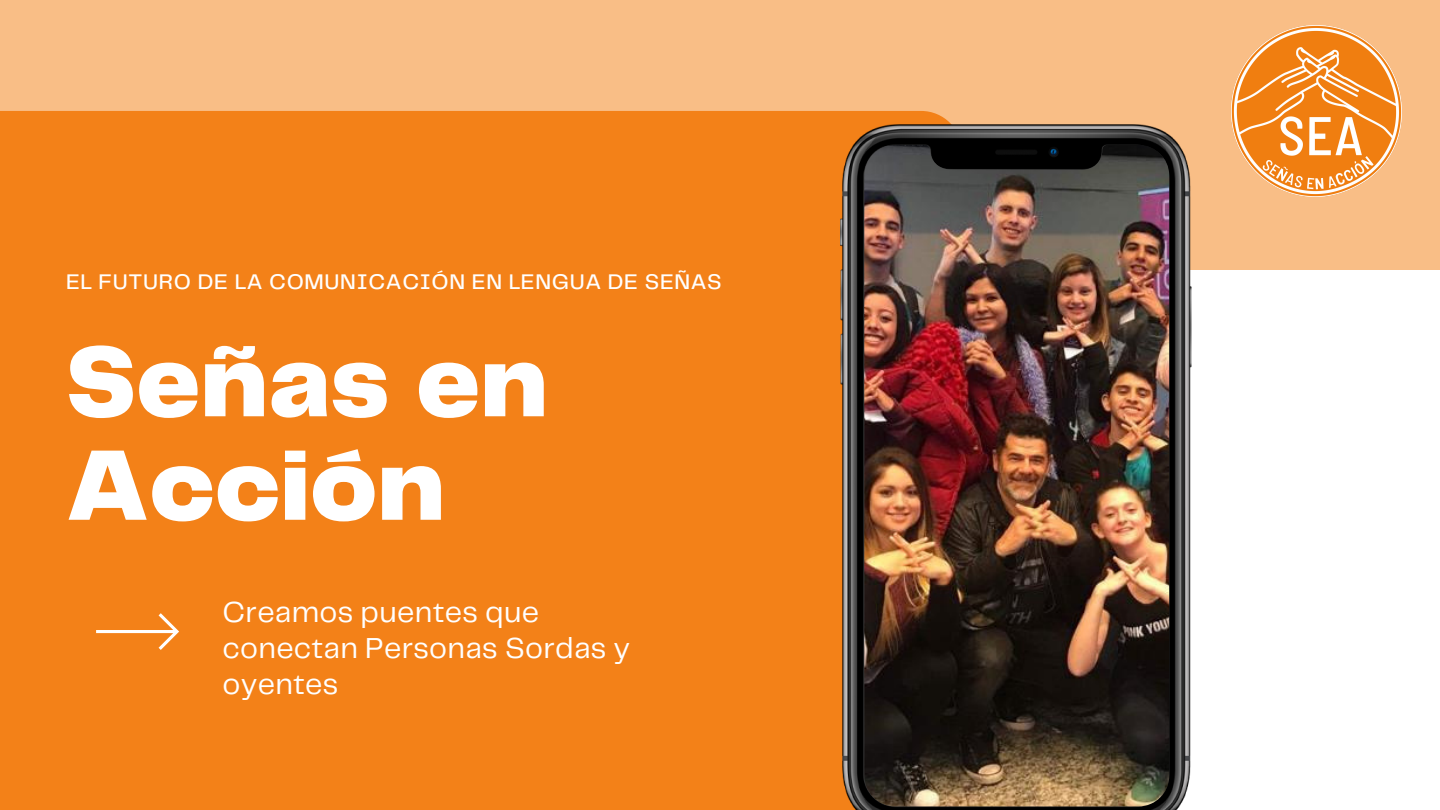
<style>
.page{position:relative;width:1440px;height:810px;background:#fff}
.page>*{position:absolute;margin:0;border:0;box-sizing:border-box;transform-origin:0 0}
.t1{font:900 104px/103.5px "Telegraf";color:#fff}
.t2{font:30px/36px "Telegraf";letter-spacing:.01em;color:#fff}
.t3{font:500 22px "Telegraf";letter-spacing:.03em;color:#fff}
</style>
<div class="page">
<div style="left:0;top:0;width:1440px;height:270px;background:#f9be86"></div>
<div style="left:0;top:111px;width:951px;height:699px;background:#f38118"></div>
<img style="left:840px;top:124px;width:352px;height:686px">
<img style="left:864px;top:145px;width:305px;height:661px">
<svg style="left:96px;top:613px;width:83px;height:37px;background:#f49135"></svg>
<img style="left:1232px;top:26px;width:170px;height:170px">
<p class="t3" style="left:66px;top:272px;width:657px">EL FUTURO DE LA COMUNICACIÓN EN LENGUA DE SEÑAS</p>
<p class="t1" style="left:66px;top:335px;width:484px">Señas en<br>Acción</p>
<p class="t2" style="left:223px;top:596px;width:409px">Creamos puentes que conectan Personas Sordas y oyentes</p>
</div>
